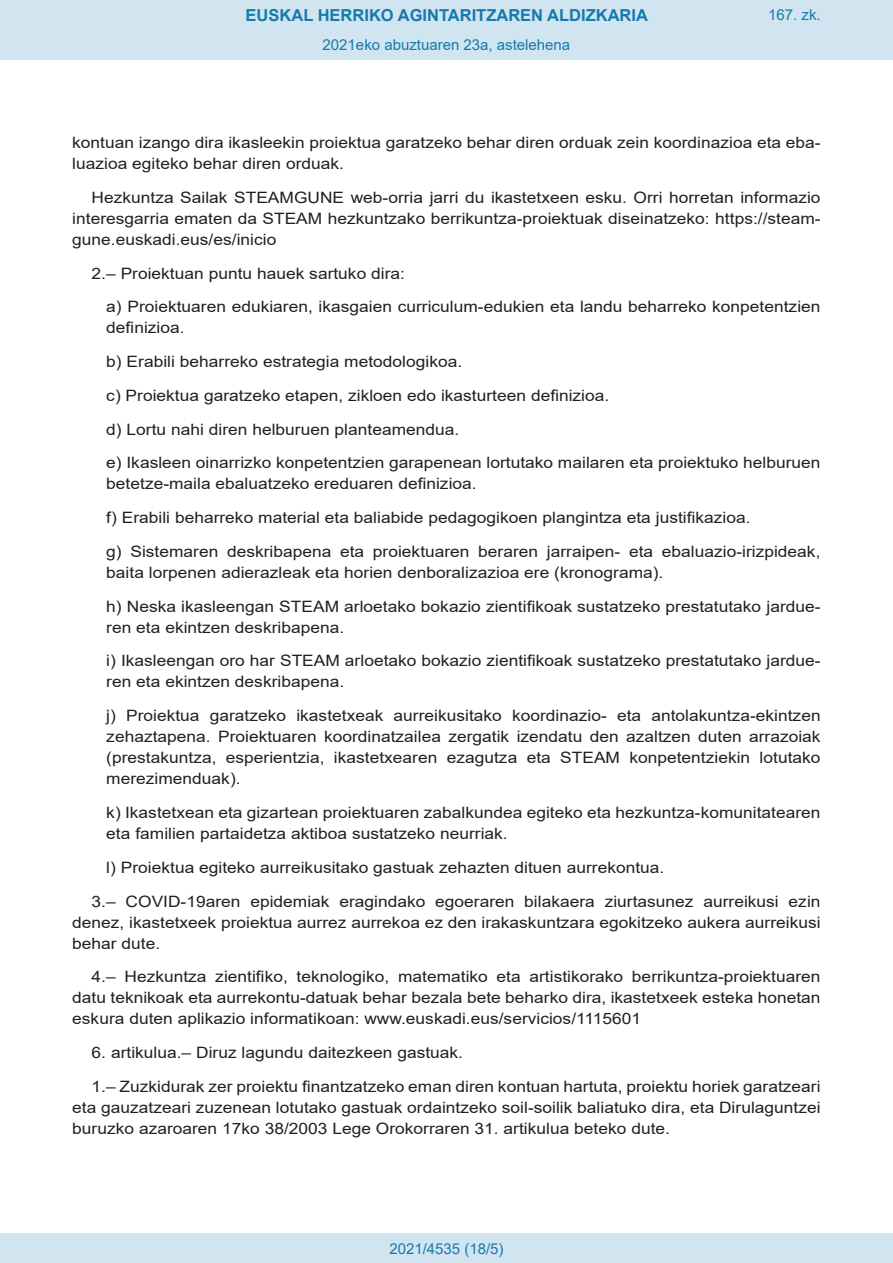
<style>
.page{position:relative;width:893px;height:1263px;background:#fff}
.page>*{position:absolute;margin:0;border:0;box-sizing:border-box;transform-origin:0 0}
.t1{font:700 16.5px "Arial";color:#1879ad}
.BOPVDetalle1{font:15.6px/21px "Arial";color:#231f20;scale:1.11 1}
.BOPVDetalle{font:15.6px/21px "Arial";color:#231f20;text-align:justify;scale:1.11 1}
.Paginacion_Centro{font:15px "Arial";color:#1879ad}
</style>
<div class="page">
<div style="left:0;top:0;width:893px;height:60px;background:#d0e5f0"></div>
<div style="left:0;top:1233px;width:893px;height:30px;background:#d0e5f0"></div>
<p class="t1" style="left:246px;top:3px;width:404px">EUSKAL HERRIKO AGINTARITZAREN ALDIZKARIA</p>
<p class="Paginacion_Centro" style="left:323px;top:35px;width:249px">2021eko abuztuaren 23a, astelehena</p>
<p class="Paginacion_Centro" style="left:768px;top:5px;width:54px">167. zk.</p>
<p class="BOPVDetalle" style="left:72px;top:132px;width:676px">kontuan izango dira ikasleekin proiektua garatzeko behar diren orduak zein koordinazioa eta eba&shy;luazioa egiteko behar diren orduak.</p>
<p class="BOPVDetalle" style="left:72px;top:187px;width:676px;text-indent:19px">Hezkuntza Sailak STEAMGUNE web-orria jarri du ikastetxeen esku. Orri horretan informazio interesgarria ematen da STEAM hezkuntzako berrikuntza-proiektuak diseinatzeko: https://steam&shy;gune.euskadi.eus/es/inicio</p>
<p class="BOPVDetalle" style="left:92px;top:263px;width:284px">2.– Proiektuan puntu hauek sartuko dira:</p>
<p class="BOPVDetalle1" style="left:106px;top:296px;width:645px">a) Proiektuaren edukiaren, ikasgaien curriculum-edukien eta landu beharreko konpetentzien definizioa.</p>
<p class="BOPVDetalle1" style="left:106px;top:351px;width:322px">b) Erabili beharreko estrategia metodologikoa.</p>
<p class="BOPVDetalle1" style="left:106px;top:385px;width:455px">c) Proiektua garatzeko etapen, zikloen edo ikasturteen definizioa.</p>
<p class="BOPVDetalle1" style="left:106px;top:419px;width:320px">d) Lortu nahi diren helburuen planteamendua.</p>
<p class="BOPVDetalle1" style="left:106px;top:452px;width:645px">e) Ikasleen oinarrizko konpetentzien garapenean lortutako mailaren eta proiektuko helburuen betetze-maila ebaluatzeko ereduaren definizioa.</p>
<p class="BOPVDetalle1" style="left:106px;top:507px;width:582px">f) Erabili beharreko material eta baliabide pedagogikoen plangintza eta justifikazioa.</p>
<p class="BOPVDetalle1" style="left:106px;top:541px;width:645px">g) Sistemaren deskribapena eta proiektuaren beraren jarraipen- eta ebaluazio-irizpideak, baita lorpenen adierazleak eta horien denboralizazioa ere (kronograma).</p>
<p class="BOPVDetalle1" style="left:106px;top:596px;width:645px">h) Neska ikasleengan STEAM arloetako bokazio zientifikoak sustatzeko prestatutako jardue&shy;ren eta ekintzen deskribapena.</p>
<p class="BOPVDetalle1" style="left:106px;top:650px;width:645px">i) Ikasleengan oro har STEAM arloetako bokazio zientifikoak sustatzeko prestatutako jardue&shy;ren eta ekintzen deskribapena.</p>
<p class="BOPVDetalle1" style="left:106px;top:705px;width:645px;text-align:justify">j) Proiektua garatzeko ikastetxeak aurreikusitako koordinazio- eta antolakuntza-ekintzen zehaztapena. Proiektuaren koordinatzailea zergatik izendatu den azaltzen duten arrazoiak (prestakuntza, esperientzia, ikastetxearen ezagutza eta STEAM konpetentziekin lotutako merezimenduak).</p>
<p class="BOPVDetalle1" style="left:106px;top:802px;width:645px">k) Ikastetxean eta gizartean proiektuaren zabalkundea egiteko eta hezkuntza-komunitatearen eta familien partaidetza aktiboa sustatzeko neurriak.</p>
<p class="BOPVDetalle1" style="left:106px;top:857px;width:504px">l) Proiektua egiteko aurreikusitako gastuak zehazten dituen aurrekontua.</p>
<p class="BOPVDetalle" style="left:72px;top:890px;width:676px;text-indent:19px">3.– COVID-19aren epidemiak eragindako egoeraren bilakaera ziurtasunez aurreikusi ezin denez, ikastetxeek proiektua aurrez aurrekoa ez den irakaskuntzara egokitzeko aukera aurreikusi behar dute.</p>
<p class="BOPVDetalle" style="left:72px;top:966px;width:676px;text-indent:19px">4.– Hezkuntza zientifiko, teknologiko, matematiko eta artistikorako berrikuntza-proiektuaren datu teknikoak eta aurrekontu-datuak behar bezala bete beharko dira, ikastetxeek esteka honetan eskura duten aplikazio informatikoan: www.euskadi.eus/servicios/1115601</p>
<p class="BOPVDetalle" style="left:92px;top:1042px;width:336px">6. artikulua.– Diruz lagundu daitezkeen gastuak.</p>
<p class="BOPVDetalle" style="left:72px;top:1076px;width:676px;text-indent:19px">1.– Zuzkidurak zer proiektu finantzatzeko eman diren kontuan hartuta, proiektu horiek garatzeari eta gauzatzeari zuzenean lotutako gastuak ordaintzeko soil-soilik baliatuko dira, eta Dirulaguntzei buruzko azaroaren 17ko 38/2003 Lege Orokorraren 31. artikulua beteko dute.</p>
<p class="Paginacion_Centro" style="left:389px;top:1238px;width:116px">2021/4535 (18/5)</p>
</div>
